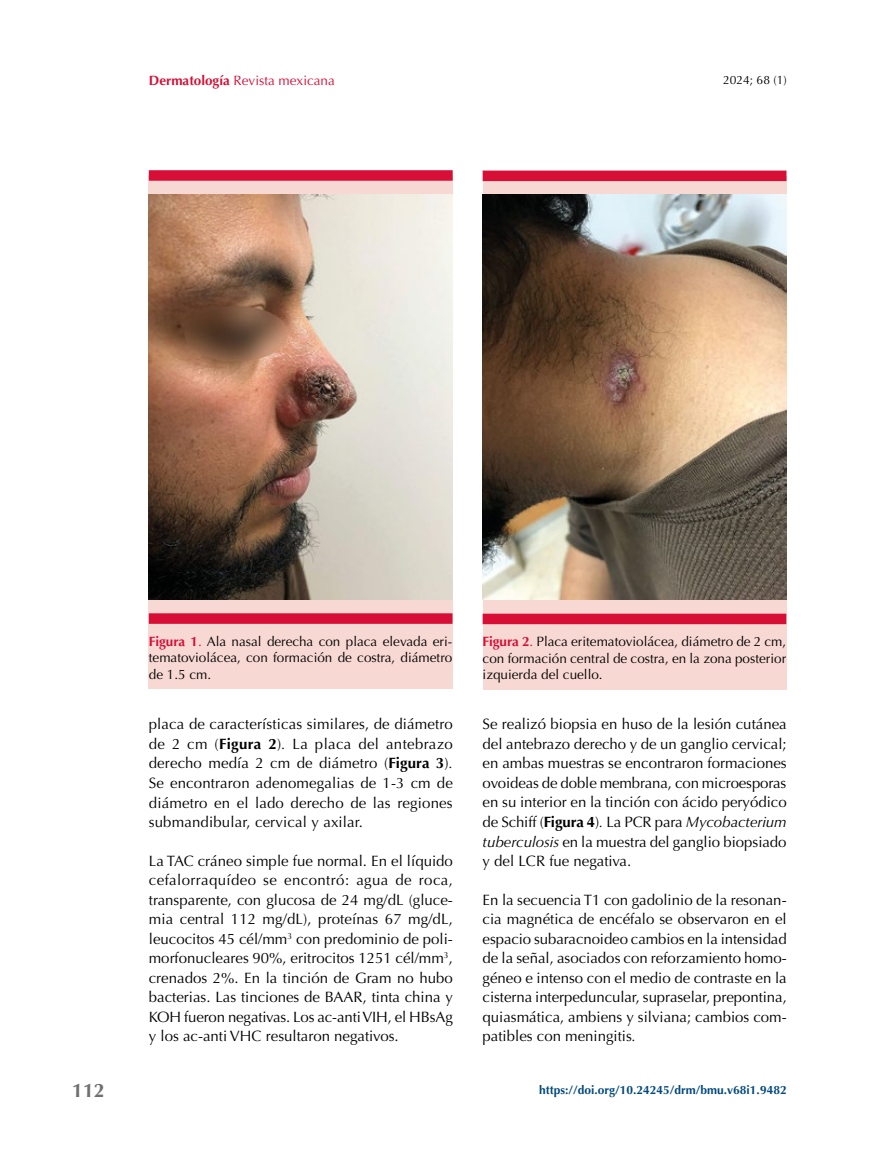
<style>
.page{position:relative;width:893px;height:1149px;background:#fff}
.page>*{position:absolute;margin:0;border:0;box-sizing:border-box;transform-origin:0 0}
.t1{font:700 19.5px "Optima";color:#706f6f}
.t2{font:15px/19.5px "Optima";color:#000;text-align:justify}
.t3{font:13.5px/16.5px "Optima";color:#000;text-align:justify}
.t4{font:13.5px "Optima";color:#d70e36}
.t5{font:700 12px "Optima";color:#02497d}
.t6{font:12px "Optima";color:#000}
.s1{font-weight:700}
.s2{font-weight:700;color:#d70e36}
.s3{color:#d70e36}
.s4{font-style:italic}
</style>
<div class="page">
<div style="left:149px;top:175px;width:304px;height:514px;background:#f8d8d2"></div>
<div style="left:149px;top:613px;width:303px;height:10px;background:#d70e36"></div>
<div style="left:149px;top:170px;width:304px;height:11px;background:#d70e36"></div>
<img style="left:149px;top:194px;width:304px;height:405px">
<div style="left:483px;top:176px;width:303px;height:513px;background:#f8d8d2"></div>
<div style="left:483px;top:613px;width:303px;height:11px;background:#d70e36"></div>
<div style="left:483px;top:170px;width:303px;height:11px;background:#d70e36"></div>
<img style="left:482px;top:194px;width:305px;height:405px">
<p class="t4" style="left:149px;top:73px;width:188px"><span class="s1">Dermatología</span> Revista mexicana</p>
<p class="t6" style="left:723px;top:73px;width:65px">2024; 68 (1)</p>
<h1 class="t1" style="left:72px;top:1079px;width:34px">112</h1>
<p class="t3" style="left:149px;top:633px;width:305px"><span class="s2">Figura 1</span><span class="s3">.</span> Ala nasal derecha con placa elevada eri&shy;tematoviolácea, con formación de costra, diámetro de 1.5 cm.</p>
<p class="t3" style="left:483px;top:633px;width:305px"><span class="s2">Figura 2</span><span class="s3">.</span> Placa eritematoviolácea, diámetro de 2 cm, con formación central de costra, en la zona posterior izquierda del cuello.</p>
<p class="t2" style="left:149px;top:714px;width:306px">placa de características similares, de diámetro de 2 cm (<span class="s1">Figura 2</span>)<span class="s4">.</span> La placa del antebrazo derecho medía 2 cm de diámetro (<span class="s1">Figura 3</span>)<span class="s4">.<br></span>Se encontraron adenomegalias de 1-3 cm de diámetro en el lado derecho de las regiones submandibular, cervical y axilar.</p>
<p class="t2" style="left:149px;top:850px;width:306px">La TAC cráneo simple fue normal. En el líquido cefalorraquídeo se encontró: agua de roca, transparente, con glucosa de 24 mg/dL (gluce&shy;mia central 112 mg/dL), proteínas 67 mg/dL, leucocitos 45 cél/mm<sup>3</sup> con predominio de poli&shy;morfonucleares 90%, eritrocitos 1251 cél/mm<sup>3</sup>, crenados 2%. En la tinción de Gram no hubo bacterias. Las tinciones de BAAR, tinta china y KOH fueron negativas. Los ac-anti VIH, el HBsAg y los ac-anti VHC resultaron negativos.</p>
<p class="t2" style="left:483px;top:714px;width:306px">Se realizó biopsia en huso de la lesión cutánea del antebrazo derecho y de un ganglio cervical; en ambas muestras se encontraron formaciones ovoideas de doble membrana, con microesporas en su interior en la tinción con ácido peryódico de Schiff (<span class="s1">Figura 4</span>)<span class="s4">.</span> La PCR para <span class="s4">Mycobacterium tuberculosis</span> en la muestra del ganglio biopsiado y del LCR fue negativa.</p>
<p class="t2" style="left:483px;top:889px;width:306px">En la secuencia T1 con gadolinio de la resonan&shy;cia magnética de encéfalo se observaron en el espacio subaracnoideo cambios en la intensidad de la señal, asociados con reforzamiento homo&shy;géneo e intenso con el medio de contraste en la cisterna interpeduncular, supraselar, prepontina, quiasmática, ambiens y silviana; cambios com&shy;patibles con meningitis<span class="s4">.</span></p>
<p class="t5" style="left:539px;top:1082px;width:249px">https://doi.org/10.24245/drm/bmu.v68i1.9482</p>
</div>
